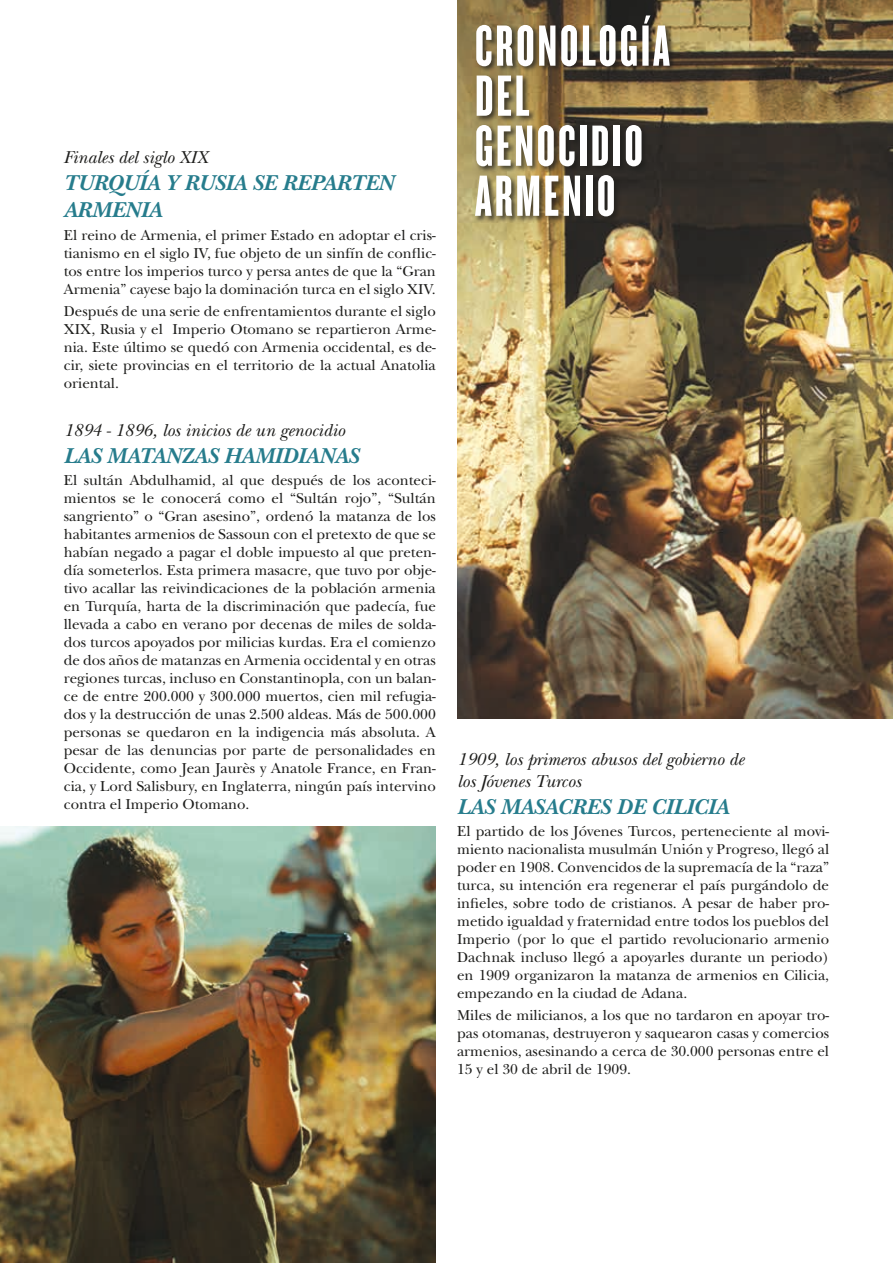
<style>
.page{position:relative;width:893px;height:1263px;background:#fff}
.page>*{position:absolute;margin:0;border:0;box-sizing:border-box;transform-origin:0 0}
.t1{font:60.3px/50.1px "Knockout HTF67 Full Bantamwt";letter-spacing:.05em;color:#fff}
.t2{font:italic 700 22.5px/27px "New Baskerville";color:#267c8c}
.t3{font:italic 18px/21.6px "New Baskerville";color:#1d1d1b}
.t4{font:15px/18px "New Baskerville";color:#1d1d1b;text-align:justify}
</style>
<div class="page">
<img style="left:457px;top:0;width:436px;height:719px">
<img style="left:0;top:826px;width:436px;height:437px">
<div style="left:474px;top:14px;width:203px;height:210px;background:#1d1d1b;opacity:.75"></div>
<p class="t3" style="left:64px;top:147px;width:146px">Finales del siglo XIX</p>
<h2 class="t2" style="left:64px;top:170px;width:332px">TURQUÍA Y RUSIA SE REPARTEN<br>ARMENIA</h2>
<p class="t4" style="left:64px;top:226px;width:374px">El reino de Armenia, el primer Estado en adoptar el cris&shy;tianismo en el siglo IV, fue objeto de un sinfín de conflic&shy;tos entre los imperios turco y persa antes de que la “Gran Armenia” cayese bajo la dominación turca en el siglo XIV.</p>
<p class="t4" style="left:64px;top:302px;width:374px">Después de una serie de enfrentamientos durante el siglo XIX, Rusia y el Imperio Otomano se repartieron Arme&shy;nia. Este último se quedó con Armenia occidental, es de&shy;cir, siete provincias en el territorio de la actual Anatolia oriental.</p>
<p class="t3" style="left:64px;top:419px;width:282px">1894 - 1896, los inicios de un genocidio</p>
<h2 class="t2" style="left:64px;top:442px;width:297px">LAS MATANZAS HAMIDIANAS</h2>
<p class="t4" style="left:64px;top:471px;width:374px">El sultán Abdulhamid, al que después de los aconteci&shy;mientos se le conocerá como el “Sultán rojo”, “Sultán sangriento” o “Gran asesino”, ordenó la matanza de los habitantes armenios de Sassoun con el pretexto de que se habían negado a pagar el doble impuesto al que preten&shy;día someterlos. Esta primera masacre, que tuvo por obje&shy;tivo acallar las reivindicaciones de la población armenia en Turquía, harta de la discriminación que padecía, fue llevada a cabo en verano por decenas de miles de solda&shy;dos turcos apoyados por milicias kurdas. Era el comienzo de dos años de matanzas en Armenia occidental y en otras regiones turcas, incluso en Constantinopla, con un balan&shy;ce de entre 200.000 y 300.000 muertos, cien mil refugia&shy;dos y la destrucción de unas 2.500 aldeas. Más de 500.000 personas se quedaron en la indigencia más absoluta. A pesar de las denuncias por parte de personalidades en Occidente, como Jean Jaurès y Anatole France, en Fran&shy;cia, y Lord Salisbury, en Inglaterra, ningún país intervino contra el Imperio Otomano.</p>
<h1 class="t1" style="left:475px;top:21px;width:196px">CRONOLOGÍA<br>DEL<br>GENOCIDIO<br>ARMENIO</h1>
<p class="t3" style="left:457px;top:748px;width:288px">1909, los primeros abusos del gobierno de los Jóvenes Turcos</p>
<h2 class="t2" style="left:457px;top:793px;width:273px">LAS MASACRES DE CILICIA</h2>
<p class="t4" style="left:457px;top:822px;width:374px">El partido de los Jóvenes Turcos, perteneciente al movi&shy;miento nacionalista musulmán Unión y Progreso, llegó al poder en 1908. Convencidos de la supremacía de la “raza” turca, su intención era regenerar el país purgándolo de infieles, sobre todo de cristianos. A pesar de haber pro&shy;metido igualdad y fraternidad entre todos los pueblos del Imperio (por lo que el partido revolucionario armenio Dachnak incluso llegó a apoyarles durante un periodo) en 1909 organizaron la matanza de armenios en Cilicia, empezando en la ciudad de Adana.</p>
<p class="t4" style="left:457px;top:1006px;width:374px">Miles de milicianos, a los que no tardaron en apoyar tro&shy;pas otomanas, destruyeron y saquearon casas y comercios armenios, asesinando a cerca de 30.000 personas entre el 15 y el 30 de abril de 1909.</p>
</div>
